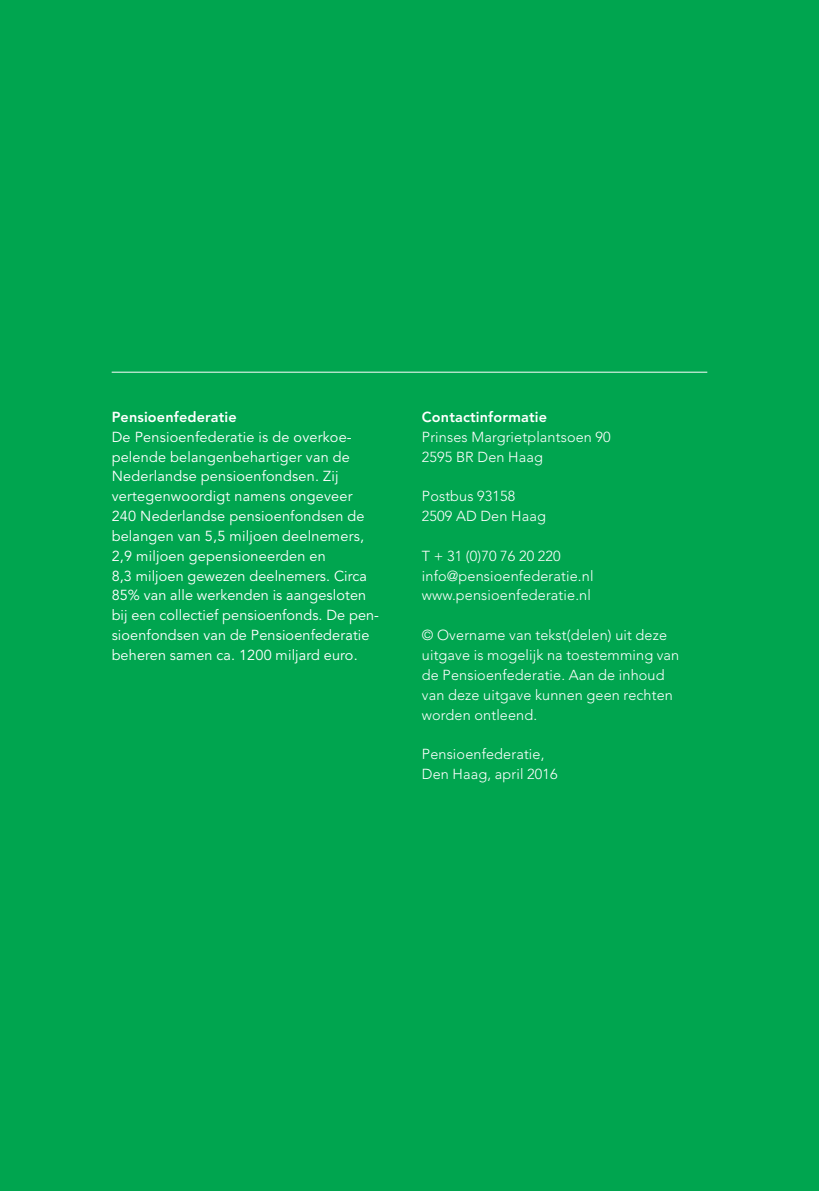
<style>
.page{position:relative;width:819px;height:1191px;background:#00a54f}
.page>*{position:absolute;margin:0;border:0;box-sizing:border-box;transform-origin:0 0}
.Kadertekst{font:14.35px/19.8px "Avenir";letter-spacing:.015em;color:#fff}
.t1{font:300 14.35px/19.8px "Avenir";letter-spacing:.01em;color:#fff}
.t2{font:800 14.35px "Avenir";letter-spacing:.01em;color:#fff}
</style>
<div class="page">
<hr style="left:112px;top:372px;width:595px;height:1px;background:#fff">
<p class="t2" style="left:112px;top:408px;width:127px">Pensioenfederatie</p>
<p class="Kadertekst" style="left:112px;top:427px;width:269px">De Pensioenfederatie is de overkoe&shy;pelende belangenbehartiger van de Nederlandse pensioenfondsen. Zij vertegenwoordigt namens ongeveer 240 Nederlandse pensioenfondsen de belangen van 5,5 miljoen deelnemers, 2,9 miljoen gepensioneerden en<br>8,3 miljoen gewezen deelnemers. Circa 85% van alle werkenden is aangesloten bij een collectief pensioenfonds. De pen&shy;sioenfondsen van de Pensioenfederatie beheren samen ca. 1200 miljard euro.</p>
<p class="t2" style="left:422px;top:408px;width:127px">Contactinformatie</p>
<p class="t1" style="left:422px;top:427px;width:190px">Prinses Margrietplantsoen 90</p>
<p class="t1" style="left:422px;top:446px;width:122px">2595 BR Den Haag</p>
<p class="t1" style="left:422px;top:486px;width:95px">Postbus 93158</p>
<p class="t1" style="left:422px;top:506px;width:125px">2509 AD Den Haag</p>
<p class="t1" style="left:422px;top:546px;width:140px">T + 31 (0)70 76 20 220</p>
<p class="t1" style="left:422px;top:566px;width:173px">info@pensioenfederatie.nl</p>
<p class="t1" style="left:422px;top:585px;width:170px">www.pensioenfederatie.nl</p>
<p class="t1" style="left:422px;top:625px;width:259px">© Overname van tekst(delen) uit deze uitgave is mogelijk na toestemming van de Pensioenfederatie. Aan de inhoud van deze uitgave kunnen geen rechten worden ontleend.</p>
<p class="t1" style="left:422px;top:744px;width:137px">Pensioenfederatie,<br>Den Haag, april 2016</p>
</div>
